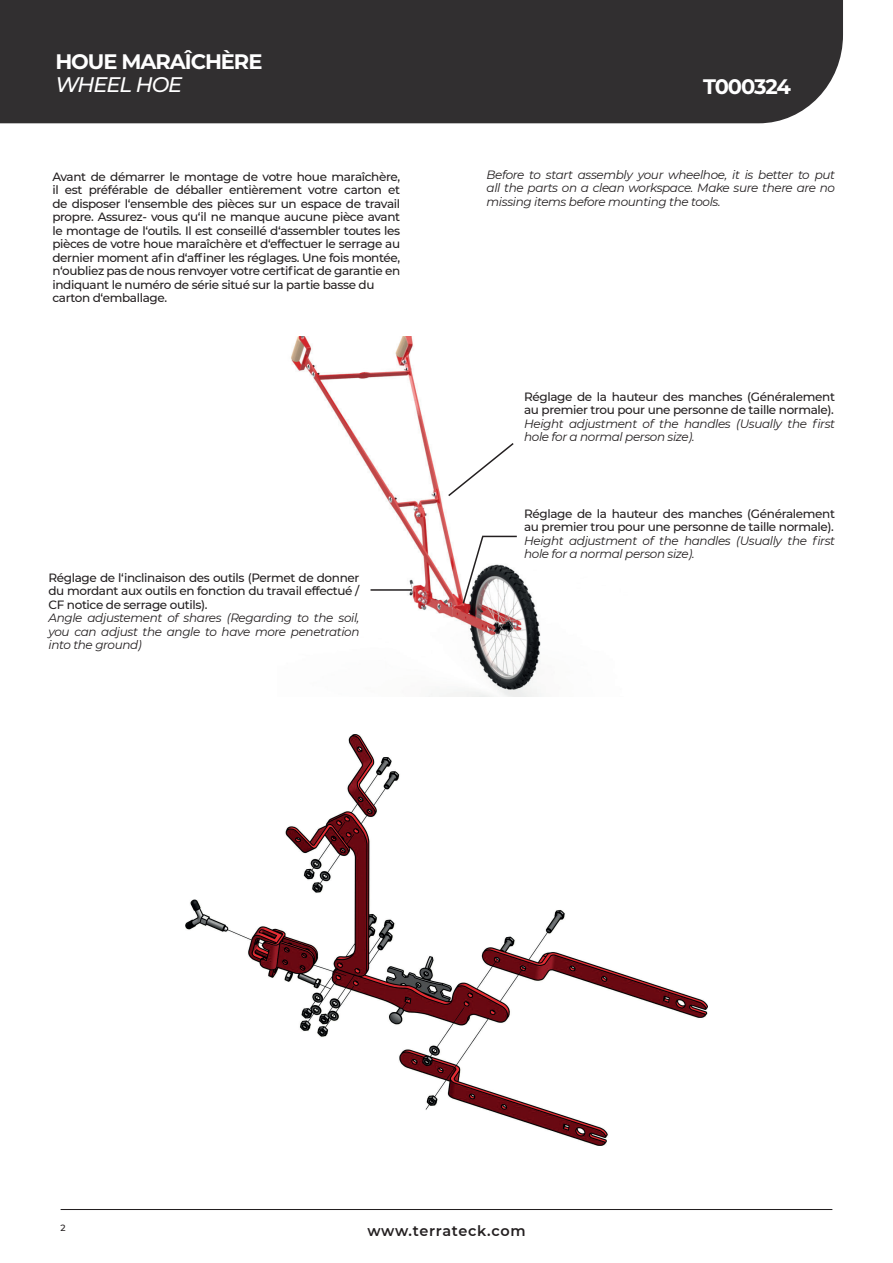
<style>
.page{position:relative;width:893px;height:1263px;background:#fff}
.page>*{position:absolute;margin:0;border:0;box-sizing:border-box;transform-origin:0 0}
.t1{font:700 21px "Montserrat";letter-spacing:-.05em;color:#fff}
.t2{font:italic 500 21px "Montserrat";letter-spacing:-.05em;color:#fff}
.t3{font:600 14.4px "Montserrat";letter-spacing:.045em;color:#231f20}
.t4{font:500 12px/13.5px "Montserrat";letter-spacing:-.03em;color:#231f20}
.t5{font:italic 12px/13.5px "Montserrat";letter-spacing:-.03em;color:#231f20;text-align:justify}
.t6{font:500 9px "Montserrat";color:#231f20}
</style>
<div class="page">
<div style="left:0;top:0;width:843px;height:123px;background:#312f30"></div>
<hr style="left:61px;top:1209px;width:771px;height:1px;background:#231f20">
<img style="left:291px;top:336px;width:250px;height:360px">
<svg style="left:447px;top:441px;width:68px;height:57px"></svg>
<svg style="left:461px;top:535px;width:24px;height:70px"></svg>
<hr style="left:482px;top:536px;width:35px;height:1px;background:#231f20">
<hr style="left:371px;top:589px;width:41px;height:2px;background:#231f20">
<img style="left:186px;top:735px;width:521px;height:411px">
<h1 class="t1" style="left:55px;top:46px;width:209px">HOUE MARAÎCHÈRE</h1>
<h1 class="t2" style="left:55px;top:69px;width:129px">WHEEL HOE</h1>
<h1 class="t1" style="left:703px;top:72px;width:89px">T000324</h1>
<p class="t4" style="left:52px;top:169px;width:349px">Avant de démarrer le montage de votre houe maraîchère, il est préférable de déballer entièrement votre carton et de disposer l‘ensemble des pièces sur un espace de travail propre. Assurez- vous qu‘il ne manque aucune pièce avant le montage de l‘outils. Il est conseillé d‘assembler toutes les pièces de votre houe maraîchère et d‘effectuer le serrage au dernier moment afin d‘affiner les réglages. Une fois montée, n‘oubliez pas de nous renvoyer votre certificat de garantie en indiquant le numéro de série situé sur la partie basse du carton d‘emballage.</p>
<p class="t5" style="left:487px;top:167px;width:350px">Before to start assembly your wheelhoe, it is better to put all the parts on a clean workspace. Make sure there are no missing items before mounting the tools.</p>
<p class="t4" style="left:524px;top:389px;width:312px">Réglage de la hauteur des manches (Généralement au premier trou pour une personne de taille normale).</p>
<p class="t5" style="left:524px;top:416px;width:312px">Height adjustment of the handles (Usually the first hole for a normal person size).</p>
<p class="t4" style="left:48px;top:570px;width:313px;text-align:justify">Réglage de l‘inclinaison des outils (Permet de donner du mordant aux outils en fonction du travail effectué / CF notice de serrage outils).</p>
<p class="t5" style="left:48px;top:611px;width:312px">Angle adjustement of shares (Regarding to the soil, you can adjust the angle to have more penetration into the ground)</p>
<p class="t4" style="left:524px;top:506px;width:312px">Réglage de la hauteur des manches (Généralement au premier trou pour une personne de taille normale).</p>
<p class="t5" style="left:524px;top:533px;width:312px">Height adjustment of the handles (Usually the first hole for a normal person size).</p>
<p class="t6" style="left:61px;top:1221px;width:7px">2</p>
<p class="t3" style="left:367px;top:1220px;width:160px">www.terrateck.com</p>
</div>
